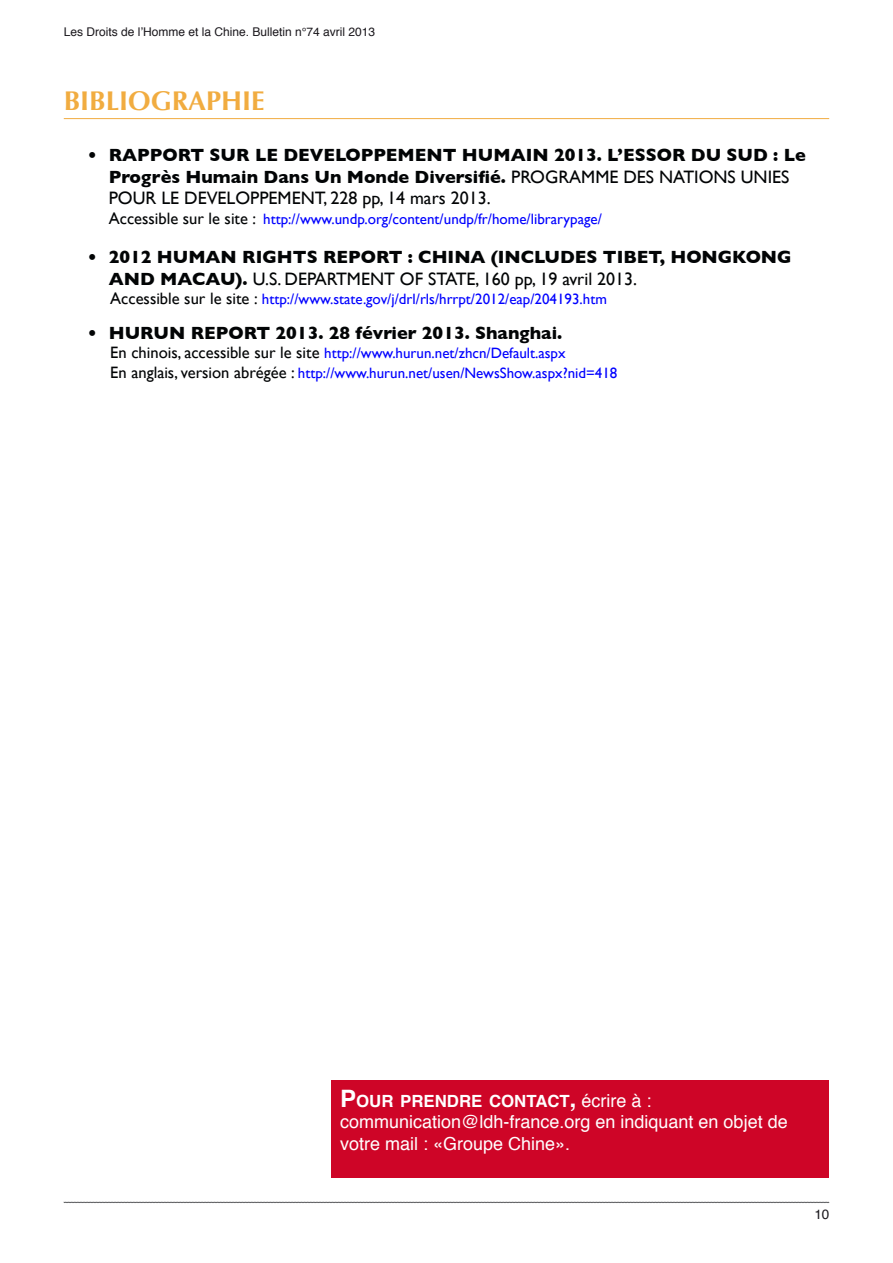
<style>
.page{position:relative;width:893px;height:1263px;background:#fff}
.page>*{position:absolute;margin:0;border:0;box-sizing:border-box;transform-origin:0 0}
.t1{font:700 27px "Optima";color:#f1ac40}
.t2{font:700 18px/21.6px "Gill Sans";color:#020405}
.t3{font:18px/21.6px "Helvetica";color:#fff}
.t4{font:700 16.8px "Helvetica";color:#fff}
.t5{font:15px/19.8px "Gill Sans";color:#00f}
.t6{font:13.5px "Helvetica";color:#1a171c}
.t7{font:12px "Helvetica";color:#1a171c}
.s1{font-weight:400}
.s2{font-size:16.5px;color:#020405}
.s3{font-size:24px}
.s4{font-weight:400;font-size:18px}
</style>
<div class="page">
<svg style="left:64px;top:1202px;width:765px;height:1px"></svg>
<hr style="left:64px;top:118px;width:765px;height:1px;background:#f1ac40">
<div style="left:332px;top:1080px;width:497px;height:98px;background:#ce0527"></div>
<p class="t7" style="left:64px;top:22px;width:313px">Les Droits de l’Homme et la Chine. Bulletin n°74 avril 2013</p>
<h1 class="t1" style="left:64px;top:85px;width:202px">BIBLIOGRAPHIE</h1>
<p class="t2" style="left:109px;top:144px;width:698px;text-indent:-21px">• RAPPORT SUR LE DEVELOPPEMENT HUMAIN 2013. L’ESSOR DU SUD : Le<br>Progrès Humain Dans Un Monde Diversifié. <span class="s1">PROGRAMME DES NATIONS UNIES<br>POUR LE DEVELOPPEMENT, 228 pp, 14 mars 2013.</span></p>
<p class="t5" style="left:109px;top:209px;width:495px"><span class="s2">Accessible sur le site :</span> http://www.undp.org/content/undp/fr/home/librarypage/</p>
<p class="t2" style="left:109px;top:246px;width:684px;text-indent:-21px">• 2012 HUMAN RIGHTS REPORT : CHINA (INCLUDES TIBET, HONGKONG<br>AND MACAU). <span class="s1">U.S. DEPARTMENT OF STATE, 160 pp, 19 avril 2013.</span></p>
<p class="t5" style="left:110px;top:289px;width:498px"><span class="s2">Accessible sur le site :</span> http://www.state.gov/j/drl/rls/hrrpt/2012/eap/204193.htm</p>
<p class="t2" style="left:88px;top:322px;width:476px">• HURUN REPORT 2013. 28 février 2013. Shanghai.</p>
<p class="t5" style="left:110px;top:343px;width:509px"><span class="s2">En chinois, accessible sur le site</span> http://www.hurun.net/zhcn/Default.aspx<br><span class="s2">En anglais, version abrégée :</span> http://www.hurun.net/usen/NewsShow.aspx?nid=418</p>
<p class="t4" style="left:340px;top:1087px;width:313px"><span class="s3">P</span>OUR PRENDRE CONTACT<span class="s3">,</span> <span class="s4">écrire à :</span></p>
<p class="t3" style="left:340px;top:1112px;width:449px">communication@ldh-france.org en indiquant en objet de votre mail : «Groupe Chine».</p>
<p class="t6" style="left:814px;top:1203px;width:17px">10</p>
</div>
